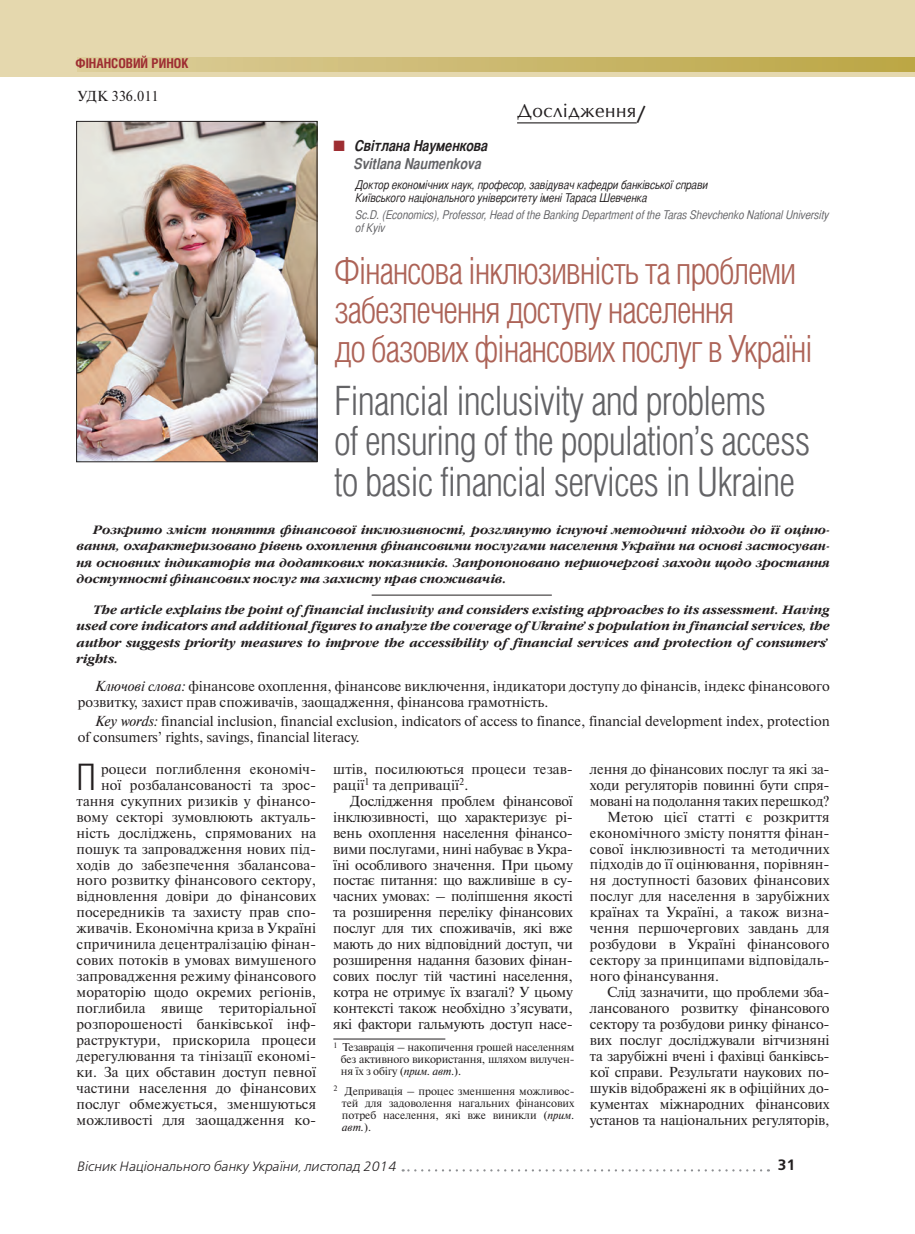
<style>
.page{position:relative;width:915px;height:1234px;background:#fff}
.page>*{position:absolute;margin:0;border:0;box-sizing:border-box;transform-origin:0 0}
.t1{font:300 40.5px/40.5px "Helios Cond";letter-spacing:-.025em;color:#636366}
.t2{font:300 37.5px/39px "Helios Cond";letter-spacing:-.035em;color:#ad6357}
.t3{font:300 36.6px "Helios Cond";color:#231f20}
.t4{font:18px "Opium New";letter-spacing:.025em;color:#231f20}
.t5{font:italic 700 15px/18px "Bastion";color:#231f20}
.t6{font:15px "Free Set Demi Bold C";color:#231f20}
.t7{font:14.4px/15.9px "Newton C";letter-spacing:.005em;color:#231f20}
.t8{font:14.4px "Newton C";letter-spacing:-.015em;color:#231f20}
.t9{font:italic 13.5px "Free Set Light C";color:#231f20}
.t10{font:700 13.5px "Helios Cond";color:#9e2d32}
.t11{font:italic 700 12px/16.5px "Garamond C";letter-spacing:.005em;color:#231f20;text-align:justify}
.t12{font:italic 12px/13.5px "Bastion";color:#231f20}
.t13{font:italic 12px/13.5px "Bastion";color:#636366}
.t14{font:11.25px/12px "Newton C";letter-spacing:-.01em;color:#231f20;text-align:justify}
.s1{font-family:"Futura Futuris C"}
.s2{color:#9e2d32}
.s3{color:#636366}
.s4{font-style:italic}
.s5{font-size:10.5px}
</style>
<div class="page">
<div style="left:0;top:0;width:914px;height:77px;background:#e5d8ae"></div>
<svg style="left:78px;top:57px;width:836px;height:14px;background:#cbb96f"></svg>
<svg style="left:402px;top:1169px;width:359px;height:2px"></svg>
<img style="left:78px;top:123px;width:237px;height:337px">
<div style="left:76px;top:121px;width:241px;height:341px;border:1px solid #231f20"></div>
<hr style="left:517px;top:122px;width:119px;height:1px;background:#231f20">
<hr style="left:371px;top:594px;width:180px;height:1px;background:#231f20">
<hr style="left:333px;top:1038px;width:112px;height:1px;background:#231f20">
<p class="t10" style="left:75px;top:58px;width:114px">ФІНАНСОВИЙ РИНОК</p>
<p class="t7" style="left:78px;top:89px;width:82px">УДК 336.011</p>
<p class="t4" style="left:517px;top:102px;width:131px">Дослідження<span class="s1">/</span></p>
<p class="t5" style="left:354px;top:138px;width:135px;text-indent:-21px"><span class="s2">■</span> Світлана Науменкова<br><span class="s3">Svitlana Naumenkova</span></p>
<p class="t12" style="left:356px;top:178px;width:354px">Доктор економічних наук, професор, завідувач кафедри банківської справи<br>Київського національного університету імені Тараса Шевченка</p>
<p class="t13" style="left:356px;top:208px;width:474px">Sc.D. (Economics), Professor, Head of the Banking Department of the Taras Shevchenko National University of Kyiv</p>
<h2 class="t2" style="left:334px;top:254px;width:480px">Фінансова інклюзивність та проблеми забезпечення доступу населення<br>до базових фінансових послуг в Україні</h2>
<h1 class="t1" style="left:334px;top:383px;width:477px">Financial inclusivity and problems<br>of ensuring of the population’s access to basic financial services in Ukraine</h1>
<p class="t11" style="left:77px;top:523px;width:754px;text-indent:17px">Розкрито зміст поняття фінансової інклюзивності, розглянуто існуючі методичні підходи до її оціню&shy;вання, охарактеризовано рівень охоплення фінансовими послугами населення України на основі застосуван&shy;ня основних індикаторів та додаткових показників. Запропоновано першочергові заходи щодо зростання доступності фінансових послуг та захисту прав споживачів.</p>
<p class="t11" style="left:77px;top:602px;width:754px;text-indent:17px">The article explains the point of financial inclusivity and considers existing approaches to its assessment. Having used core indicators and additional figures to analyze the coverage of Ukraine’s population in financial services, the author suggests priority measures to improve the accessibility of financial services and protection of consumers’ rights.</p>
<p class="t7" style="left:78px;top:678px;width:753px;text-indent:17px"><span class="s4">Ключові слова:</span> фінансове охоплення, фінансове виключення, індикатори доступу до фінансів, індекс фінансового розвитку, захист прав споживачів, заощадження, фінансова грамотність.</p>
<p class="t7" style="left:78px;top:713px;width:753px;text-indent:17px"><span class="s4">Key words:</span> financial inclusion, financial exclusion, indicators of access to finance, financial development index, protection of consumers’ rights, savings, financial literacy.</p>
<h3 class="t3" style="left:77px;top:762px;width:21px">П</h3>
<p class="t8" style="left:589px;top:763px;width:241px">лення до фінансових послуг та які за-</p>
<p class="t8" style="left:589px;top:779px;width:241px">ходи регуляторів повинні бути спря-</p>
<p class="t8" style="left:589px;top:795px;width:241px">мовані на подолання таких перешкод?</p>
<p class="t7" style="left:606px;top:809px;width:224px">Метою цієї статті є розкриття</p>
<p class="t7" style="left:589px;top:825px;width:241px">економічного змісту поняття фінан-</p>
<p class="t7" style="left:589px;top:841px;width:241px">сової інклюзивності та методичних</p>
<p class="t7" style="left:589px;top:857px;width:241px">підходів до її оцінювання, порівнян-</p>
<p class="t7" style="left:589px;top:873px;width:241px">ня доступності базових фінансових</p>
<p class="t7" style="left:589px;top:889px;width:241px">послуг для населення в зарубіжних</p>
<p class="t7" style="left:589px;top:905px;width:241px">країнах та Україні, а також визна-</p>
<p class="t7" style="left:589px;top:921px;width:241px">чення першочергових завдань для</p>
<p class="t7" style="left:589px;top:937px;width:241px">розбудови в Україні фінансового</p>
<p class="t7" style="left:589px;top:953px;width:241px">сектору за принципами відповідаль-</p>
<p class="t7" style="left:589px;top:969px;width:130px">ного фінансування.</p>
<p class="t7" style="left:606px;top:985px;width:224px">Слід зазначити, що проблеми зба-</p>
<p class="t7" style="left:589px;top:1000px;width:241px">лансованого розвитку фінансового</p>
<p class="t7" style="left:589px;top:1016px;width:241px">сектору та розбудови ринку фінансо-</p>
<p class="t7" style="left:589px;top:1032px;width:241px">вих послуг досліджували вітчизняні</p>
<p class="t7" style="left:589px;top:1048px;width:241px">та зарубіжні вчені і фахівці банківсь-</p>
<p class="t7" style="left:589px;top:1064px;width:241px">кої справи. Результати наукових по-</p>
<p class="t7" style="left:589px;top:1080px;width:241px">шуків відображені як в офіційних до-</p>
<p class="t7" style="left:589px;top:1096px;width:241px">кументах міжнародних фінансових</p>
<p class="t7" style="left:589px;top:1112px;width:241px">установ та національних регуляторів,</p>
<p class="t7" style="left:77px;top:761px;width:241px;text-align:right">роцеси поглиблення економіч-<br>ної розбалансованості та зрос&shy;тання сукупних ризиків у фінансо&shy;вому секторі зумовлюють актуаль&shy;ність досліджень, спрямованих на пошук та запровадження нових під&shy;ходів до забезпечення збалансова&shy;ного розвитку фінансового сектору, відновлення довіри до фінансових посередників та захисту прав спо&shy;живачів. Економічна криза в Україні спричинила децентралізацію фінан&shy;сових потоків в умовах вимушеного запровадження режиму фінансового мораторію щодо окремих регіонів, поглибила явище територіальної розпорошеності банківської інф&shy;раструктури, прискорила процеси дерегулювання та тінізацїї економі&shy;ки. За цих обставин доступ певної частини населення до фінансових послуг обмежується, зменшуються можливості для заощадження ко-</p>
<p class="t7" style="left:333px;top:761px;width:241px">штів, посилюються процеси тезав&shy;рації<sup>1</sup> та депривації<sup>2</sup>.</p>
<p class="t7" style="left:333px;top:793px;width:241px;text-align:justify;text-indent:17px">Дослідження проблем фінансової інклюзивності, що характеризує рі&shy;вень охоплення населення фінансо&shy;вими послугами, нині набуває в Укра&shy;їні особливого значення. При цьому постає питання: що важливіше в су&shy;часних умовах: – поліпшення якості та розширення переліку фінансових послуг для тих споживачів, які вже мають до них відповідний доступ, чи розширення надання базових фінан&shy;сових послуг тій частині населення, котра не отримує їх взагалі? У цьому контексті також необхідно з’ясувати, які фактори гальмують доступ насе-</p>
<p class="t14" style="left:341px;top:1042px;width:235px;text-indent:-7px"><sup>1</sup> Тезаврація – накопичення грошей населенням без активного використання, шляхом вилучен&shy;ня їх з обігу (<span class="s4">прим. авт.</span>).</p>
<p class="t14" style="left:342px;top:1085px;width:234px;text-indent:-9px"><sup>2</sup> Депривація – процес зменшення можливос&shy;тей для задоволення нагальних фінансових потреб населення, які вже виникли (<span class="s4">прим. авт.</span>).</p>
<p class="t9" style="left:77px;top:1160px;width:320px">Вісник Національного банку України<span class="s5">,</span> листопад 2014</p>
<p class="t6" style="left:777px;top:1158px;width:20px">31</p>
</div>
